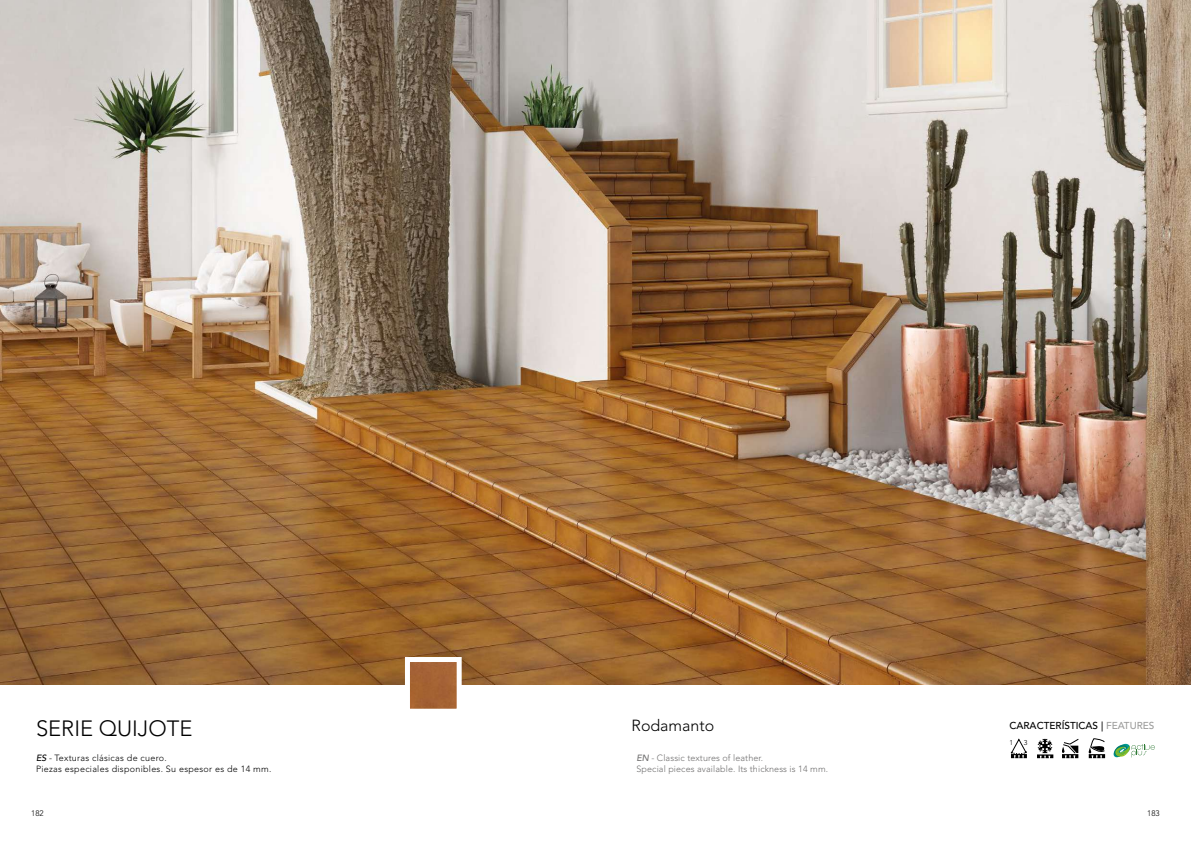
<style>
.page{position:relative;width:1191px;height:842px;background:#fff}
.page>*{position:absolute;margin:0;border:0;box-sizing:border-box;transform-origin:0 0}
.t1{font:300 22px "Avenir LT Std";color:#000}
.t2{font:300 16px "Avenir LT Std";color:#000}
.t3{font:500 10px "Avenir LT Std";color:#000}
.t4{font:300 9px/10.8px "Avenir LT Std";letter-spacing:.03em;color:#000}
.t5{font:300 9px/10.8px "Avenir LT Std";letter-spacing:.01em;color:#706f6f}
.t6{font:300 8px "Avenir LT Std";color:#000}
.t7{font:300 7px "Avenir LT Std";color:#000}
.s1{font-weight:500;font-style:italic}
.s2{color:#9d9d9c}
</style>
<div class="page">
<svg style="left:1062px;top:739px;width:17px;height:19px"></svg>
<svg style="left:1037px;top:738px;width:16px;height:21px"></svg>
<svg style="left:1088px;top:738px;width:17px;height:20px"></svg>
<svg style="left:1113px;top:744px;width:42px;height:13px"></svg>
<svg style="left:1010px;top:738px;width:17px;height:20px"></svg>
<img style="left:0;top:0;width:1191px;height:685px">
<div style="left:411px;top:663px;width:45px;height:45px;background:#a56334"></div>
<div style="left:405px;top:657px;width:57px;height:57px;border:5px solid #fff"></div>
<h1 class="t1" style="left:36px;top:716px;width:158px">SERIE QUIJOTE</h1>
<p class="t4" style="left:36px;top:753px;width:237px"><span class="s1">ES</span> - Texturas clásicas de cuero.<br>Piezas especiales disponibles. Su espesor es de 14 mm.</p>
<h2 class="t2" style="left:631px;top:716px;width:84px">Rodamanto</h2>
<p class="t3" style="left:1009px;top:719px;width:147px">CARACTERÍSTICAS | <span class="s2">FEATURES</span></p>
<p class="t7" style="left:1009px;top:738px;width:5px">1</p>
<p class="t7" style="left:1023px;top:738px;width:5px">3</p>
<p class="t5" style="left:636px;top:753px;width:193px"><span class="s1">EN</span> - Classic textures of leather.<br>Special pieces available. Its thickness is 14 mm.</p>
<p class="t6" style="left:31px;top:809px;width:14px">182</p>
<p class="t6" style="left:1147px;top:809px;width:14px">183</p>
</div>
